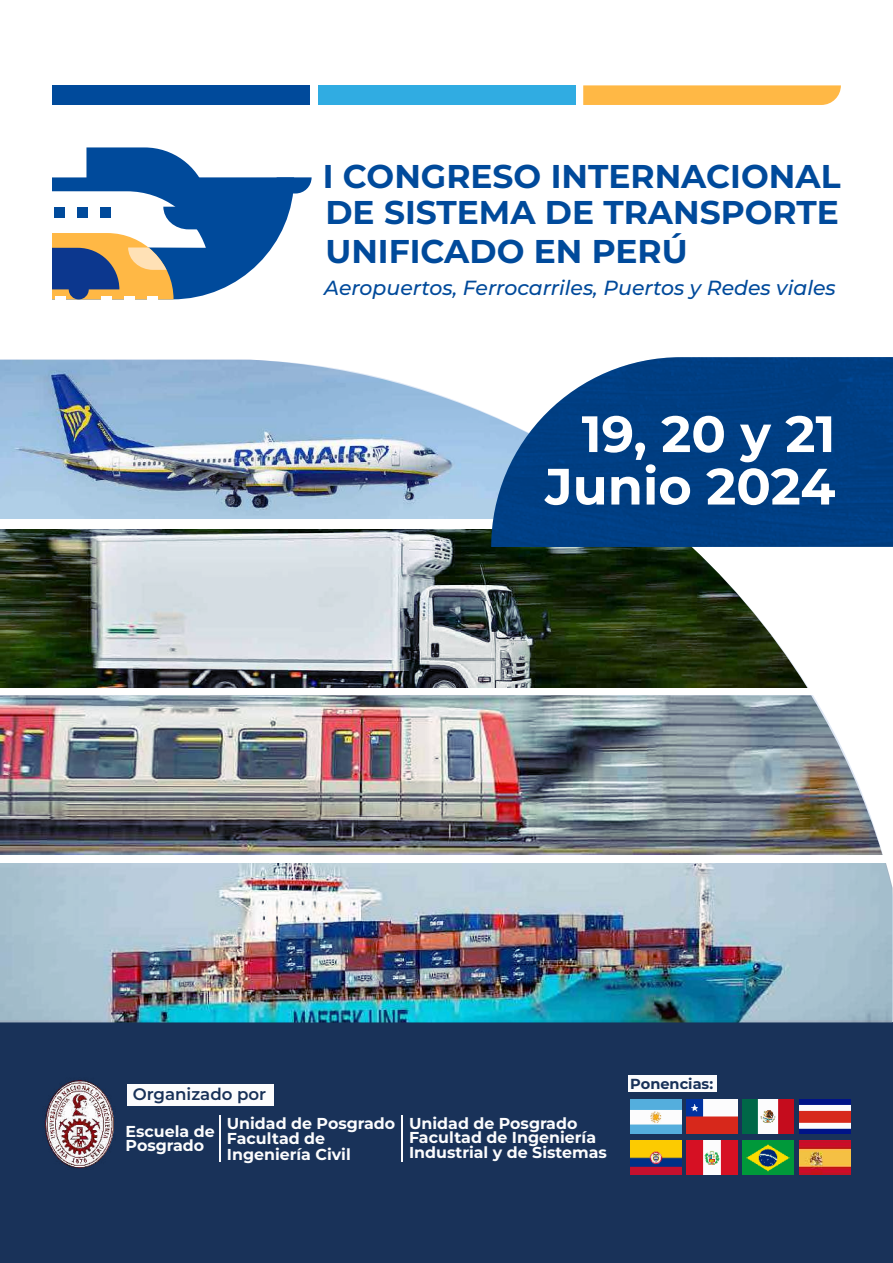
<style>
.page{position:relative;width:893px;height:1263px;background:#fff}
.page>*{position:absolute;margin:0;border:0;box-sizing:border-box;transform-origin:0 0}
.t1{font:700 51px/52.5px "Montserrat";color:#fff;text-align:right}
.t2{font:700 32.85px/36px "Montserrat";color:#004a9b}
.t3{font:italic 500 20.4px "Montserrat";color:#004a9b}
.t4{font:600 16.65px "Montserrat";color:#193259}
.t5{font:700 15.75px/13.6px "Montserrat";color:#fff}
.t6{font:700 14.55px "Montserrat";color:#193259}
</style>
<div class="page">
<svg style="left:52px;top:147px;width:260px;height:152px"></svg>
<div style="left:69px;top:279px;width:20px;height:20px;background:#0c378e;border-radius:50%"></div>
<div style="left:52px;top:85px;width:258px;height:20px;background:#004a9b"></div>
<div style="left:319px;top:85px;width:257px;height:20px;background:#30ace2"></div>
<svg style="left:583px;top:85px;width:258px;height:20px;background:#ffba4c"></svg>
<div style="left:0;top:1022px;width:893px;height:241px;background:#193259"></div>
<img style="left:0;top:360px;width:893px;height:660px">
<img style="left:491px;top:357px;width:402px;height:190px">
<img style="left:687px;top:1099px;width:50px;height:34px">
<img style="left:630px;top:1099px;width:51px;height:34px">
<img style="left:743px;top:1099px;width:51px;height:34px">
<img style="left:630px;top:1141px;width:51px;height:33px">
<img style="left:687px;top:1141px;width:50px;height:33px">
<img style="left:743px;top:1140px;width:51px;height:34px">
<img style="left:799px;top:1099px;width:51px;height:34px">
<img style="left:799px;top:1141px;width:51px;height:33px">
<img style="left:44px;top:1080px;width:70px;height:89px">
<hr style="left:220px;top:1115px;width:1px;height:47px;background:#fff">
<div style="left:127px;top:1084px;width:147px;height:22px;background:#fff"></div>
<hr style="left:401px;top:1115px;width:1px;height:47px;background:#fff">
<div style="left:628px;top:1075px;width:89px;height:17px;background:#fff"></div>
<h2 class="t2" style="left:323px;top:156px;width:519px">I CONGRESO INTERNACIONAL<br>DE SISTEMA DE TRANSPORTE</h2>
<h2 class="t2" style="left:325px;top:232px;width:364px">UNIFICADO EN PERÚ</h2>
<p class="t3" style="left:324px;top:273px;width:513px">Aeropuertos, Ferrocarriles, Puertos y Redes viales</p>
<p class="t4" style="left:133px;top:1082px;width:135px">Organizado por</p>
<h1 class="t1" style="left:545px;top:405px;width:292px">19, 20 y 21<br>Junio 2024</h1>
<p class="t6" style="left:630px;top:1073px;width:84px">Ponencias:</p>
<p class="t5" style="left:126px;top:1124px;width:91px">Escuela de<br>Posgrado</p>
<p class="t5" style="left:227px;top:1115px;width:170px;line-height:15.1px">Unidad de Posgrado<br>Facultad de<br>Ingeniería Civil</p>
<p class="t5" style="left:409px;top:1116px;width:189px">Unidad de Posgrado<br>Facultad de Ingeniería</p>
<p class="t5" style="left:409px;top:1145px;width:199px">Industrial y de Sistemas</p>
</div>
